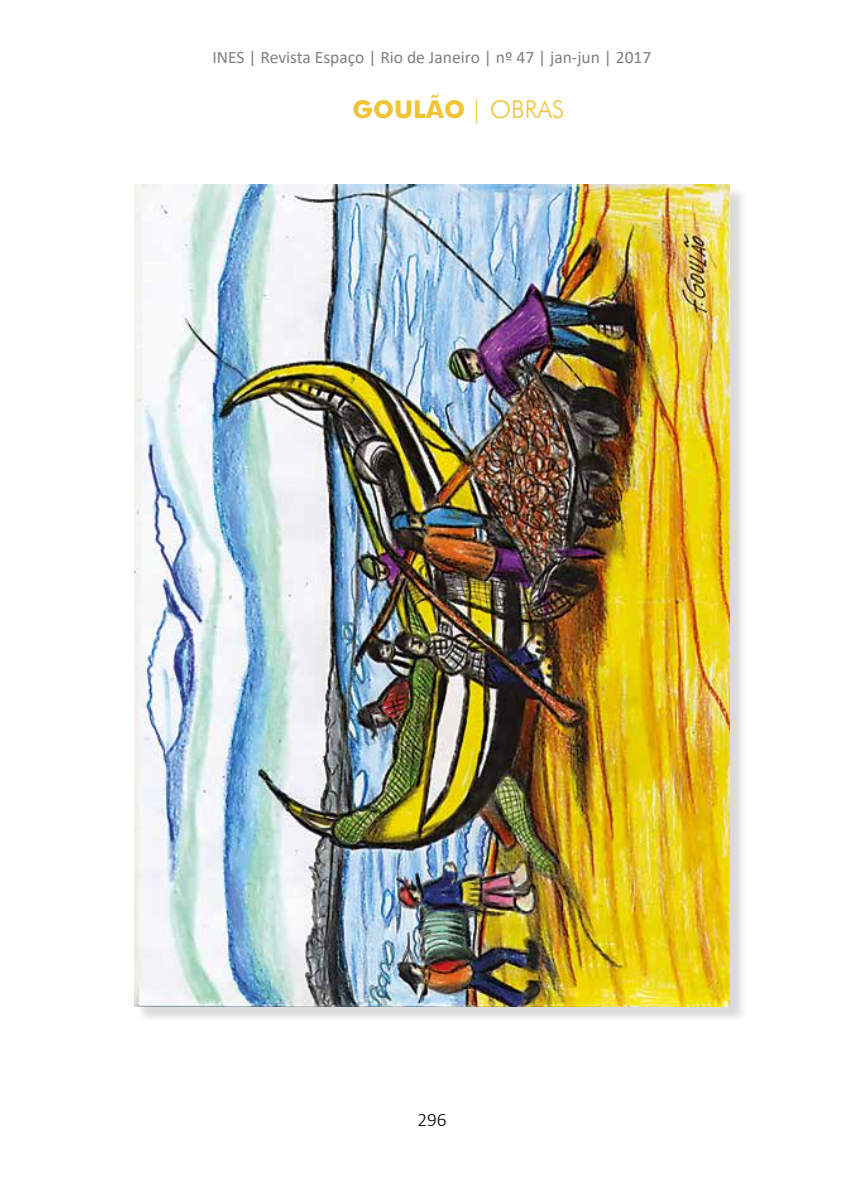
<style>
.page{position:relative;width:844px;height:1191px;background:#fff}
.page>*{position:absolute;margin:0;border:0;box-sizing:border-box;transform-origin:0 0}
.t1{font:700 24.5px "Futura BT";color:#f1c436}
.t2{font:300 19.25px "Calibri";color:#000}
.t3{font:17.5px "Calibri";color:#7f7f80}
.s1{font-weight:300}
</style>
<div class="page">
<div style="left:136px;top:185px;width:611px;height:838px;background:#000;opacity:.15"></div>
<img style="left:134px;top:184px;width:595px;height:822px">
<p class="t3" style="left:212px;top:45px;width:440px">INES | Revista Espaço | Rio de Janeiro | nº 47 | jan-jun | 2017</p>
<h1 class="t1" style="left:352px;top:94px;width:213px">GOULÃO <span class="s1">| OBRAS</span></h1>
<p class="t2" style="left:417px;top:1108px;width:31px">296</p>
</div>
